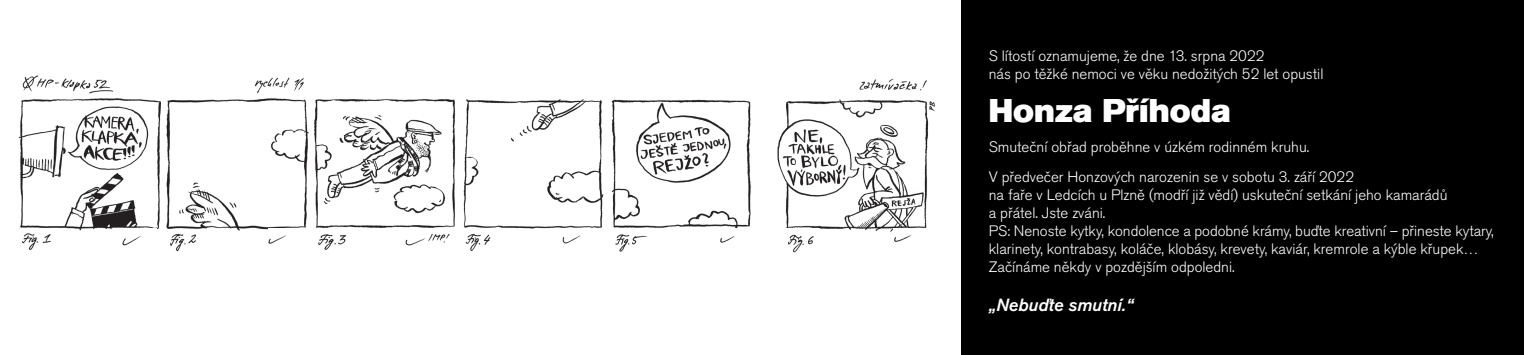
<style>
.page{position:relative;width:1524px;height:355px;background:#fff}
.page>*{position:absolute;margin:0;border:0;box-sizing:border-box;transform-origin:0 0}
.t1{font:32.5px "Akzidenz Grotesk Pro Super";color:#fff}
.t2{font:italic 500 17.5px "Akzidenz Grotesk Pro";color:#fff}
.t3{font:300 15px/18px "Akzidenz Grotesk Pro";color:#fff}
</style>
<div class="page">
<div style="left:960px;top:0;width:564px;height:354px;background:#000"></div>
<img style="left:18px;top:98px;width:143px;height:133px">
<img style="left:22px;top:75px;width:91px;height:19px">
<img style="left:20px;top:229px;width:39px;height:21px">
<img style="left:121px;top:229px;width:36px;height:17px">
<img style="left:314px;top:99px;width:142px;height:129px">
<img style="left:405px;top:234px;width:45px;height:12px">
<img style="left:318px;top:234px;width:29px;height:16px">
<img style="left:463px;top:99px;width:141px;height:130px">
<img style="left:562px;top:235px;width:19px;height:9px">
<img style="left:465px;top:233px;width:26px;height:18px">
<img style="left:611px;top:99px;width:140px;height:129px">
<img style="left:720px;top:236px;width:15px;height:7px">
<img style="left:615px;top:234px;width:32px;height:18px">
<img style="left:166px;top:97px;width:143px;height:134px">
<img style="left:268px;top:229px;width:36px;height:15px">
<img style="left:168px;top:229px;width:39px;height:23px">
<img style="left:255px;top:77px;width:49px;height:17px">
<img style="left:777px;top:99px;width:152px;height:133px">
<img style="left:893px;top:229px;width:35px;height:13px">
<img style="left:785px;top:229px;width:35px;height:24px">
<img style="left:859px;top:78px;width:68px;height:13px">
<svg style="left:928px;top:101px;width:7px;height:11px"></svg>
<p class="t3" style="left:989px;top:47px;width:336px">S lítostí oznamujeme, že dne 13. srpna 2022<br>nás po těžké nemoci ve věku nedožitých 52 let opustil</p>
<h1 class="t1" style="left:989px;top:89px;width:243px">Honza Příhoda</h1>
<p class="t3" style="left:989px;top:131px;width:367px;line-height:30.5px">Smuteční obřad proběhne v úzkém rodinném kruhu.<br>V předvečer Honzových narozenin se v sobotu 3. září 2022</p>
<p class="t3" style="left:989px;top:186px;width:506px">na faře v Ledcích u Plzně (modří již vědí) uskuteční setkání jeho kamarádů<br>a přátel. Jste zváni.<br>PS: Nenoste kytky, kondolence a podobné krámy, buďte kreativní – přineste kytary, klarinety, kontrabasy, koláče, klobásy, krevety, kaviár, kremrole a kýble křupek… Začínáme někdy v pozdějším odpoledni.</p>
<p class="t2" style="left:989px;top:293px;width:147px">„Nebuďte smutní.“</p>
</div>
